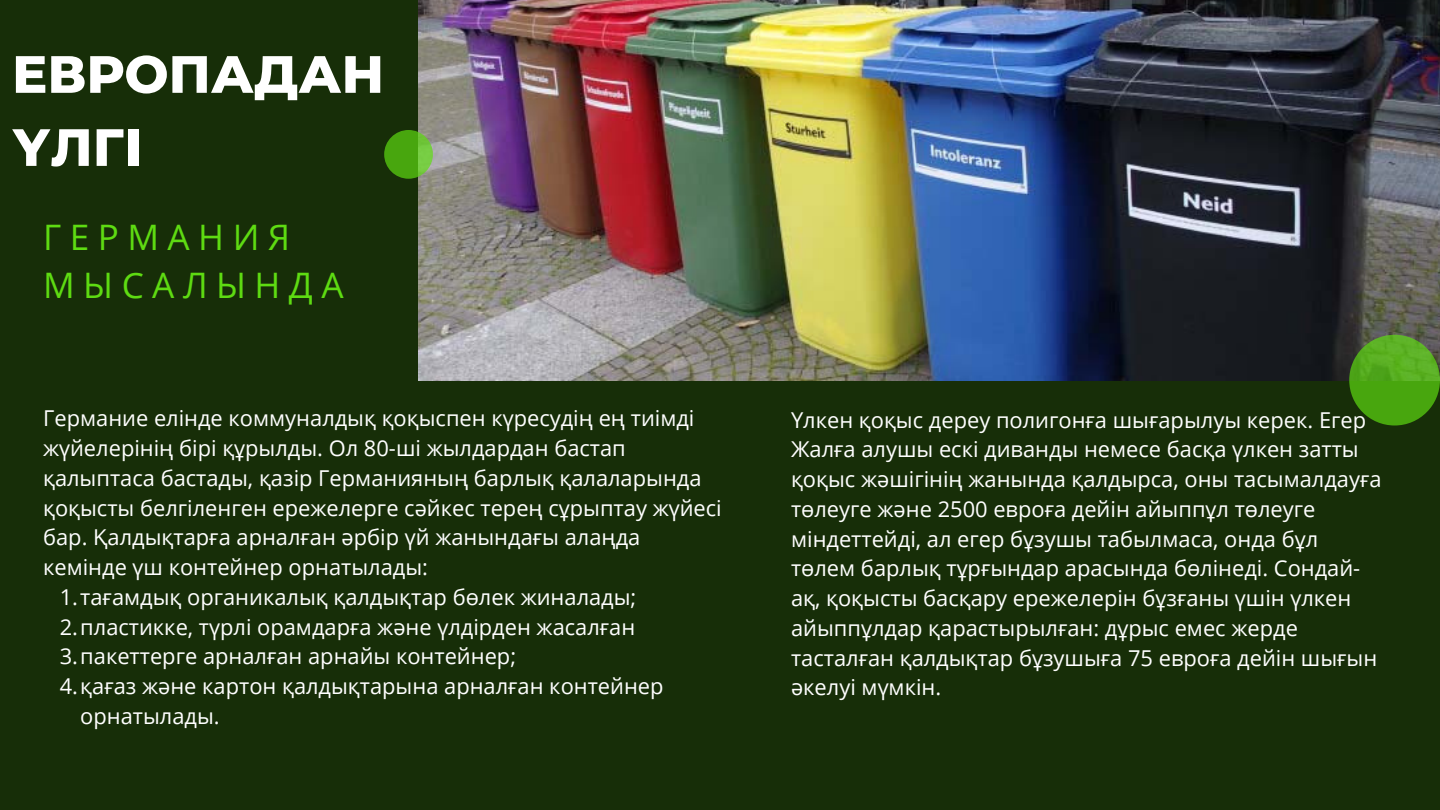
<style>
.page{position:relative;width:1440px;height:810px;background:#172e08}
.page>*{position:absolute;margin:0;border:0;box-sizing:border-box;transform-origin:0 0}
.t1{font:800 52.4px/73.1px "Montserrat";color:#fff}
.t2{font:35.1px/47.8px "Open Sans";letter-spacing:.24em;color:#5edb12}
.t3{font:21.9px/29.7px "Open Sans";color:#fff}
</style>
<div class="page">
<img style="left:419px;top:0;width:1021px;height:380px">
<svg style="left:384px;top:130px;width:49px;height:49px;background:#53ad1b"></svg>
<svg style="left:1349px;top:335px;width:91px;height:91px;background:#4fa917"></svg>
<p class="t1" style="left:12px;top:37px;width:374px">ЕВРОПАДАН<br>ҮЛГІ</p>
<p class="t2" style="left:43px;top:213px;width:302px">ГЕРМАНИЯ<br>МЫСАЛЫНДА</p>
<p class="t3" style="left:43px;top:403px;width:680px">Германие елінде коммуналдық қоқыспен күресудің ең тиімді жүйелерінің бірі құрылды. Ол 80-ші жылдардан бастап қалыптаса бастады, қазір Германияның барлық қалаларында қоқысты белгіленген ережелерге сәйкес терең сұрыптау жүйесі бар. Қалдықтарға арналған әрбір үй жанындағы алаңда кемінде үш контейнер орнатылады:</p>
<p class="t3" style="left:791px;top:404px;width:592px">Үлкен қоқыс дереу полигонға шығарылуы керек. Егер Жалға алушы ескі диванды немесе басқа үлкен затты қоқыс жәшігінің жанында қалдырса, оны тасымалдауға төлеуге және 2500 евроға дейін айыппұл төлеуге міндеттейді, ал егер бұзушы табылмаса, онда бұл төлем барлық тұрғындар арасында бөлінеді. Сондай&shy;ақ, қоқысты басқару ережелерін бұзғаны үшін үлкен айыппұлдар қарастырылған: дұрыс емес жерде тасталған қалдықтар бұзушыға 75 евроға дейін шығын әкелуі мүмкін.</p>
<p class="t3" style="left:60px;top:581px;width:578px">1.тағамдық органикалық қалдықтар бөлек жиналады;</p>
<p class="t3" style="left:60px;top:611px;width:577px">2.пластикке, түрлі орамдарға және үлдірден жасалған</p>
<p class="t3" style="left:60px;top:641px;width:458px">3.пакеттерге арналған арнайы контейнер;</p>
<p class="t3" style="left:80px;top:671px;width:585px;text-indent:-20px">4.қағаз және картон қалдықтарына арналған контейнер орнатылады.</p>
</div>
